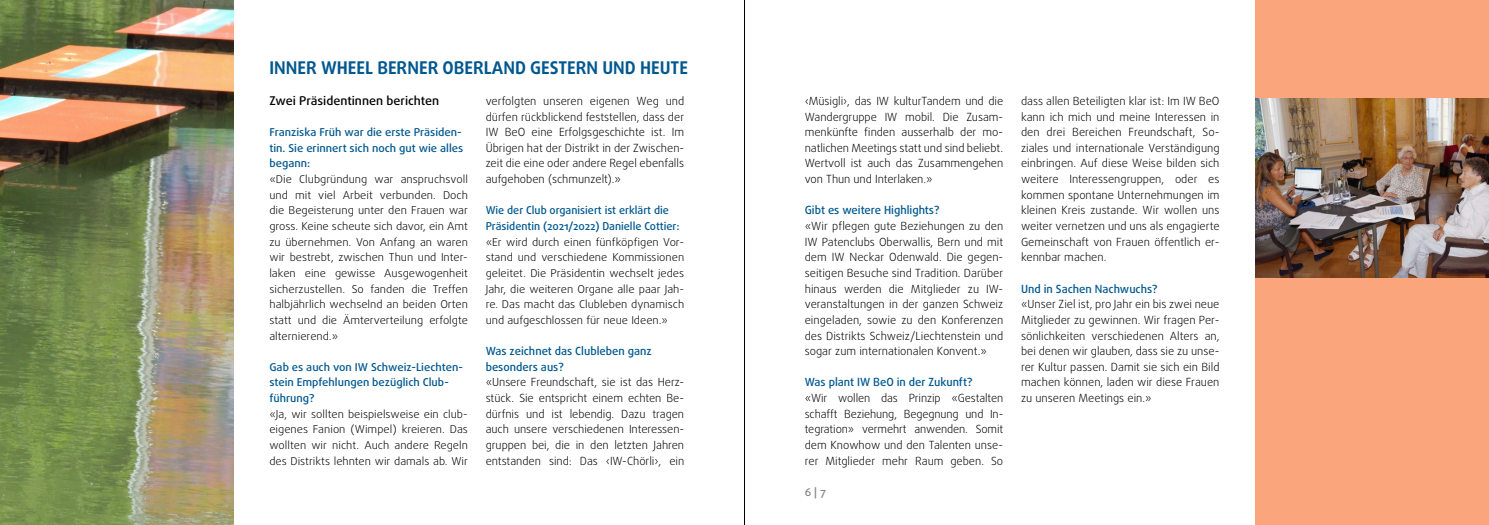
<style>
.page{position:relative;width:1489px;height:525px;background:#fff}
.page>*{position:absolute;margin:0;border:0;box-sizing:border-box;transform-origin:0 0}
.t1{font:700 17.5px "Daxline Pro";color:#00588f}
.t2{font:500 12px "Daxline Pro";color:#000;scale:1.04 1}
.t3{font:300 11.25px/15.6px "Daxline Pro";color:#000;text-align:justify}
.t4{font:500 11.25px/15.6px "Daxline Pro";color:#00588f}
.t5{font:500 11.25px "Daxline Pro";color:#878988}
.t6{font:300 10.88px/15.6px "Daxline Pro";color:#000;text-align:justify;scale:1.04 1}
.t7{font:500 10.88px/15.6px "Daxline Pro";color:#00588f;scale:1.04 1}
.t8{font:500 10.88px/15.6px "Daxline Pro";color:#00588f}
</style>
<div class="page">
<img style="left:0;top:0;width:234px;height:524px">
<div style="left:1254px;top:0;width:234px;height:524px;background:#faa57c"></div>
<img style="left:1254px;top:98px;width:234px;height:179px">
<hr style="left:744px;top:0;width:1px;height:524px;background:#000">
<h1 class="t1" style="left:269px;top:56px;width:420px">INNER WHEEL BERNER OBERLAND GESTERN UND HEUTE</h1>
<p class="t3" style="left:485px;top:93px;width:200px">verfolgten unseren eigenen Weg und dürfen rückblickend feststellen, dass der IW BeO eine Erfolgsgeschichte ist. Im Übrigen hat der Distrikt in der Zwischen&shy;zeit die eine oder andere Regel ebenfalls aufgehoben (schmunzelt).»</p>
<p class="t8" style="left:485px;top:203px;width:195px">Wie der Club organisiert ist erklärt die<br>Präsidentin (2021/2022) Danielle Cottier:</p>
<p class="t6" style="left:485px;top:234px;width:192px">«Er wird durch einen fünfköpfigen Vor&shy;stand und verschiedene Kommissionen geleitet. Die Präsidentin wechselt jedes Jahr, die weiteren Organe alle paar Jah&shy;re. Das macht das Clubleben dynamisch und aufgeschlossen für neue Ideen.»</p>
<p class="t4" style="left:485px;top:343px;width:167px">Was zeichnet das Clubleben ganz besonders aus?</p>
<p class="t3" style="left:485px;top:374px;width:200px">«Unsere Freundschaft, sie ist das Herz&shy;stück. Sie entspricht einem echten Be&shy;dürfnis und ist lebendig. Dazu tragen auch unsere verschiedenen Interessen&shy;gruppen bei, die in den letzten Jahren entstanden sind: Das ‹IW-Chörli›, ein</p>
<p class="t2" style="left:269px;top:93px;width:165px">Zwei Präsidentinnen berichten</p>
<p class="t7" style="left:269px;top:124px;width:188px">Franziska Früh war die erste Präsiden&shy;tin. Sie erinnert sich noch gut wie alles begann:</p>
<p class="t6" style="left:269px;top:171px;width:192px">«Die Clubgründung war anspruchsvoll und mit viel Arbeit verbunden. Doch die Begeisterung unter den Frauen war gross. Keine scheute sich davor, ein Amt zu übernehmen. Von Anfang an waren wir bestrebt, zwischen Thun und Inter&shy;laken eine gewisse Ausgewogenheit sicherzustellen. So fanden die Treffen halbjährlich wechselnd an beiden Orten statt und die Ämterverteilung erfolgte alternierend.»</p>
<p class="t7" style="left:269px;top:359px;width:188px">Gab es auch von IW Schweiz-Liechten&shy;stein Empfehlungen bezüglich Club&shy;führung?</p>
<p class="t6" style="left:269px;top:406px;width:192px">«Ja, wir sollten beispielsweise ein club&shy;eigenes Fanion (Wimpel) kreieren. Das wollten wir nicht. Auch andere Regeln des Distrikts lehnten wir damals ab. Wir</p>
<p class="t3" style="left:804px;top:93px;width:200px">‹Müsigli›, das IW kulturTandem und die Wandergruppe IW mobil. Die Zusam&shy;menkünfte finden ausserhalb der mo&shy;natlichen Meetings statt und sind beliebt.<br>Wertvoll ist auch das Zusammengehen von Thun und Interlaken.»</p>
<p class="t4" style="left:804px;top:202px;width:136px">Gibt es weitere Highlights?</p>
<p class="t3" style="left:804px;top:218px;width:200px">«Wir pflegen gute Beziehungen zu den IW Patenclubs Oberwallis, Bern und mit dem IW Neckar Odenwald. Die gegen&shy;seitigen Besuche sind Tradition. Darüber hinaus werden die Mitglieder zu IW&shy;veranstaltungen in der ganzen Schweiz eingeladen, sowie zu den Konferenzen des Distrikts Schweiz/Liechtenstein und sogar zum internationalen Konvent.»</p>
<p class="t4" style="left:804px;top:374px;width:169px">Was plant IW BeO in der Zukunft?</p>
<p class="t3" style="left:804px;top:390px;width:200px">«Wir wollen das Prinzip «Gestalten schafft Beziehung, Begegnung und In&shy;tegration» vermehrt anwenden. Somit dem Knowhow und den Talenten unse&shy;rer Mitglieder mehr Raum geben. So</p>
<p class="t5" style="left:804px;top:484px;width:23px">6 | 7</p>
<p class="t3" style="left:1020px;top:93px;width:200px">dass allen Beteiligten klar ist: Im IW BeO kann ich mich und meine Interessen in den drei Bereichen Freundschaft, So&shy;ziales und internationale Verständigung einbringen. Auf diese Weise bilden sich weitere Interessengruppen, oder es kommen spontane Unternehmungen im kleinen Kreis zustande. Wir wollen uns weiter vernetzen und uns als engagierte Gemeinschaft von Frauen öffentlich er&shy;kennbar machen.</p>
<p class="t4" style="left:1020px;top:281px;width:138px">Und in Sachen Nachwuchs?</p>
<p class="t3" style="left:1020px;top:296px;width:200px">«Unser Ziel ist, pro Jahr ein bis zwei neue Mitglieder zu gewinnen. Wir fragen Per&shy;sönlichkeiten verschiedenen Alters an, bei denen wir glauben, dass sie zu unse&shy;rer Kultur passen. Damit sie sich ein Bild machen können, laden wir diese Frauen zu unseren Meetings ein.»</p>
</div>
